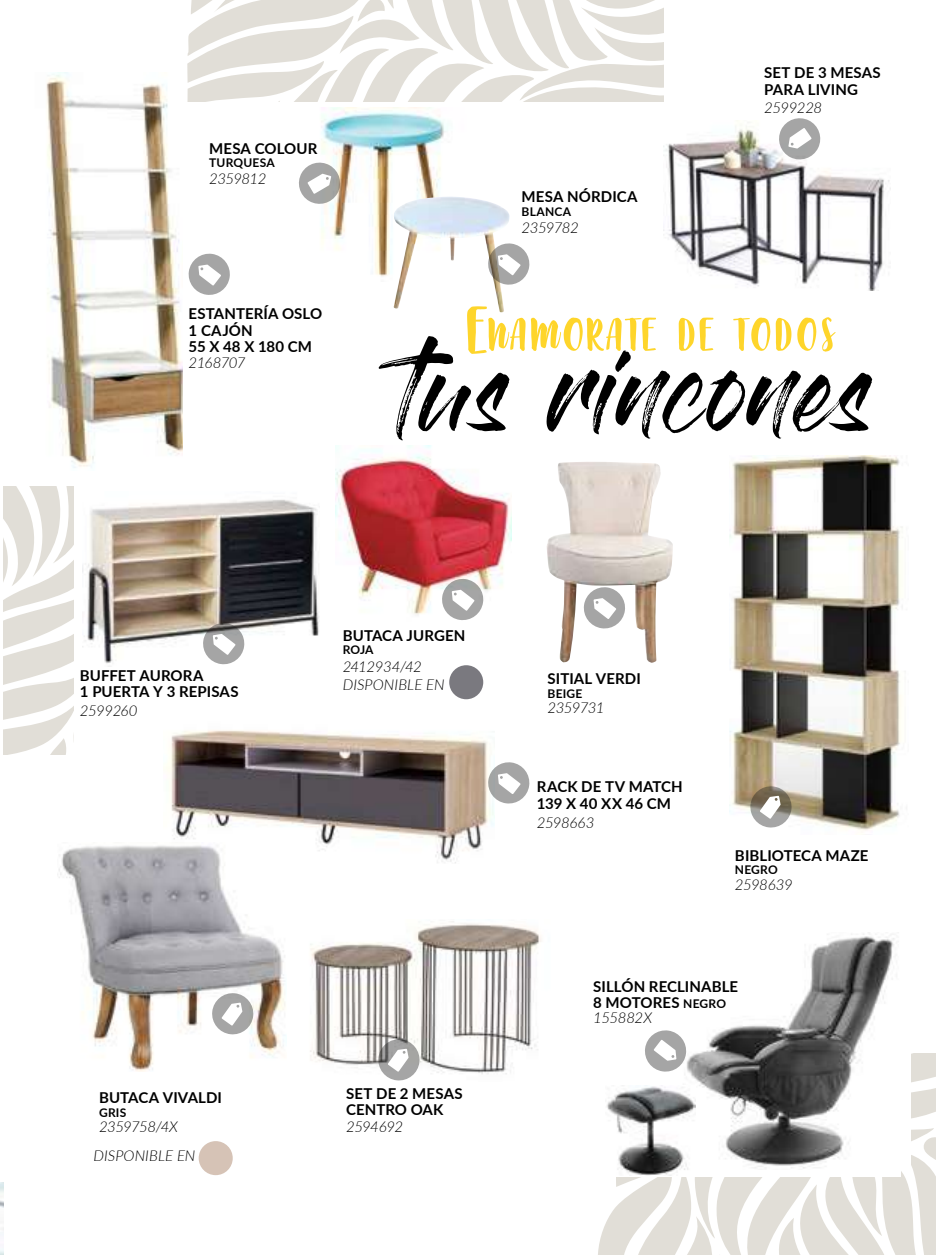
<style>
.page{position:relative;width:936px;height:1255px;background:#fff}
.page>*{position:absolute;margin:0;border:0;box-sizing:border-box;transform-origin:0 0}
.t1{font:81.75px "Gloss And Bloom";color:#000}
.t2{font:69.9px "Slow Life";color:#fed52b}
.t3{font:700 15px/16.5px "Lato";letter-spacing:.005em;color:#000}
.t4{font:italic 300 15px "Lato";letter-spacing:-.03em;color:#000}
.t5{font:italic 300 15px "Lato";letter-spacing:.005em;color:#000}
.t6{font:700 12px "Lato";letter-spacing:.02em;color:#000}
.s1{font-size:99.75px}
.s2{font-size:12px}
</style>
<div class="page">
<img style="left:335px;top:445px;width:176px;height:170px">
<img style="left:663px;top:122px;width:226px;height:168px">
<img style="left:46px;top:72px;width:137px;height:396px">
<svg style="left:3px;top:486px;width:70px;height:268px"></svg>
<svg style="left:187px;top:0;width:476px;height:102px"></svg>
<img style="left:731px;top:932px;width:164px;height:96px">
<img style="left:321px;top:107px;width:127px;height:170px">
<img style="left:310px;top:921px;width:231px;height:153px">
<img style="left:166px;top:730px;width:329px;height:133px">
<img style="left:729px;top:455px;width:174px;height:376px">
<img style="left:84px;top:499px;width:235px;height:165px">
<img style="left:547px;top:462px;width:126px;height:201px">
<img style="left:393px;top:197px;width:116px;height:115px">
<div style="left:199px;top:1141px;width:34px;height:34px;background:#d6c3b6;border-radius:50%"></div>
<div style="left:449px;top:665px;width:34px;height:34px;background:#7a797f;border-radius:50%"></div>
<img style="left:57px;top:842px;width:229px;height:229px">
<svg style="left:211px;top:992px;width:43px;height:43px"></svg>
<svg style="left:299px;top:160px;width:44px;height:47px"></svg>
<svg style="left:377px;top:1038px;width:43px;height:43px"></svg>
<svg style="left:749px;top:785px;width:43px;height:43px"></svg>
<svg style="left:598px;top:1028px;width:337px;height:227px"></svg>
<svg style="left:486px;top:761px;width:44px;height:43px"></svg>
<svg style="left:202px;top:621px;width:44px;height:44px"></svg>
<svg style="left:486px;top:242px;width:44px;height:44px"></svg>
<svg style="left:776px;top:118px;width:47px;height:44px"></svg>
<svg style="left:440px;top:577px;width:44px;height:43px"></svg>
<svg style="left:582px;top:586px;width:44px;height:43px"></svg>
<svg style="left:188px;top:253px;width:42px;height:42px"></svg>
<p class="t3" style="left:209px;top:139px;width:110px">MESA COLOUR</p>
<p class="t6" style="left:209px;top:154px;width:67px">TURQUESA</p>
<p class="t4" style="left:209px;top:168px;width:59px">2359812</p>
<p class="t3" style="left:189px;top:305px;width:135px">ESTANTERÍA OSLO<br>1 CAJÓN<br>55 X 48 X 180 CM</p>
<p class="t4" style="left:189px;top:352px;width:58px">2168707</p>
<p class="t3" style="left:521px;top:188px;width:117px">MESA NÓRDICA</p>
<p class="t6" style="left:521px;top:202px;width:51px">BLANCA</p>
<p class="t4" style="left:521px;top:217px;width:59px">2359782</p>
<p class="t3" style="left:764px;top:64px;width:118px">SET DE 3 MESAS<br>PARA LIVING</p>
<p class="t4" style="left:764px;top:97px;width:60px">2599228</p>
<h2 class="t2" style="left:463px;top:279px;width:373px"><span class="s1">E</span>namorate de todos</h2>
<h1 class="t1" style="left:396px;top:355px;width:477px">TUS RINCONES</h1>
<p class="t3" style="left:80px;top:666px;width:160px">BUFFET AURORA<br>1 PUERTA Y 3 REPISAS</p>
<p class="t4" style="left:80px;top:700px;width:59px">2599260</p>
<p class="t3" style="left:99px;top:1088px;width:124px">BUTACA VIVALDI</p>
<p class="t6" style="left:99px;top:1103px;width:29px">GRIS</p>
<p class="t4" style="left:99px;top:1116px;width:80px">2359758/4X</p>
<p class="t5" style="left:94px;top:1145px;width:103px">DISPONIBLE EN</p>
<p class="t3" style="left:343px;top:626px;width:124px">BUTACA JURGEN</p>
<p class="t6" style="left:343px;top:640px;width:32px">ROJA</p>
<p class="t4" style="left:343px;top:655px;width:81px">2412934/42</p>
<p class="t5" style="left:343px;top:674px;width:103px">DISPONIBLE EN</p>
<p class="t3" style="left:346px;top:1084px;width:118px">SET DE 2 MESAS<br>CENTRO OAK</p>
<p class="t4" style="left:346px;top:1116px;width:59px">2594692</p>
<p class="t3" style="left:547px;top:669px;width:95px">SITIAL VERDI</p>
<p class="t6" style="left:547px;top:684px;width:36px">BEIGE</p>
<p class="t4" style="left:547px;top:697px;width:58px">2359731</p>
<p class="t3" style="left:537px;top:777px;width:147px">RACK DE TV MATCH<br>139 X 40 XX 46 CM</p>
<p class="t4" style="left:537px;top:811px;width:59px">2598663</p>
<p class="t3" style="left:735px;top:846px;width:135px">BIBLIOTECA MAZE</p>
<p class="t6" style="left:735px;top:861px;width:44px">NEGRO</p>
<p class="t4" style="left:735px;top:874px;width:59px">2598639</p>
<p class="t3" style="left:593px;top:977px;width:146px">SILLÓN RECLINABLE<br>8 MOTORES <span class="s2">NEGRO</span></p>
<p class="t4" style="left:593px;top:1006px;width:61px">155882X</p>
</div>
